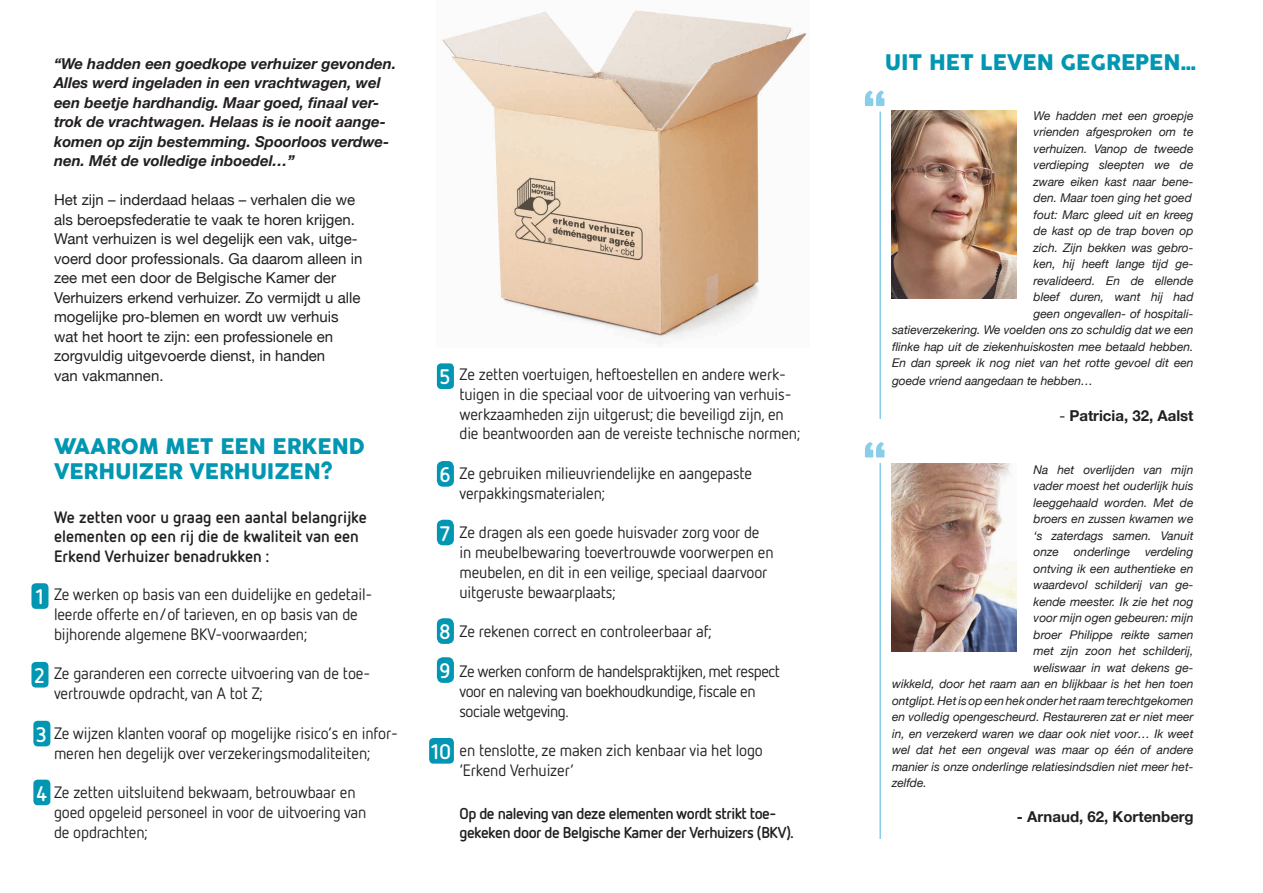
<style>
.page{position:relative;width:1263px;height:893px;background:#fff}
.page>*{position:absolute;margin:0;border:0;box-sizing:border-box;transform-origin:0 0}
.t1{font:50.4px "COCOGOOSE";color:#88cde9}
.Title_big{font:21px/25.2px "COCOGOOSE";color:#0196b2}
.kadertekst{font:700 21px "Netto OT";color:#fff}
.bodytekst{font:16.5px/19.8px "Netto OT";letter-spacing:-.01em;color:#231f20}
.bodytekst-2{font:16.5px/19.8px "Netto OT";letter-spacing:-.03em;color:#231f20}
.bodytekst-3{font:700 16.5px/19.8px "Netto OT";color:#231f20}
.bodytekst-4{font:700 15.75px "Netto OT";letter-spacing:-.03em;color:#231f20}
.bodytekst-5{font:15px "Helvetica Neue";color:#231f20}
.bodytekst-6{font:italic 700 15px/19.5px "Helvetica Neue";color:#231f20}
.bodytekst-7{font:700 15px "Helvetica Neue";color:#231f20}
.bodytekst-8{font:italic 12px/16.5px "Helvetica Neue";color:#231f20;text-align:justify}
.s1{font-weight:400}
</style>
<div class="page">
<img style="left:442px;top:10px;width:365px;height:335px">
<div style="left:31px;top:583px;width:17px;height:26px;background:#0196b2;border-radius:4px"></div>
<div style="left:31px;top:662px;width:17px;height:25px;background:#0196b2;border-radius:4px"></div>
<div style="left:33px;top:721px;width:17px;height:25px;background:#0196b2;border-radius:4px"></div>
<div style="left:33px;top:780px;width:17px;height:25px;background:#0196b2;border-radius:4px"></div>
<div style="left:437px;top:363px;width:17px;height:26px;background:#0196b2;border-radius:4px"></div>
<div style="left:437px;top:461px;width:17px;height:26px;background:#0196b2;border-radius:6px"></div>
<div style="left:437px;top:520px;width:17px;height:25px;background:#0196b2;border-radius:6px"></div>
<div style="left:437px;top:618px;width:17px;height:26px;background:#0196b2;border-radius:6px"></div>
<div style="left:437px;top:657px;width:17px;height:26px;background:#0196b2;border-radius:6px"></div>
<div style="left:429px;top:738px;width:25px;height:26px;background:#0196b2;border-radius:4px"></div>
<hr style="left:879px;top:112px;width:2px;height:307px;background:#88cde9">
<hr style="left:879px;top:463px;width:2px;height:376px;background:#88cde9">
<img style="left:891px;top:463px;width:125px;height:188px">
<img style="left:891px;top:111px;width:125px;height:188px">
<p class="bodytekst-6" style="left:54px;top:54px;width:344px">“We hadden een goedkope verhuizer gevonden.<br>Alles werd ingeladen in een vrachtwagen, wel een beetje hardhandig. Maar goed, finaal ver&shy;trok de vrachtwagen. Helaas is ie nooit aange&shy;komen op zijn bestemming. Spoorloos verdwe&shy;nen. Mét de volledige inboedel…”</p>
<p class="bodytekst-5" style="left:54px;top:189px;width:303px">Het zijn – inderdaad helaas – verhalen die we</p>
<p class="bodytekst-5" style="left:54px;top:208px;width:302px">als beroepsfederatie te vaak te horen krijgen.</p>
<p class="bodytekst-5" style="left:54px;top:228px;width:305px">Want verhuizen is wel degelijk een vak, uitge-</p>
<p class="bodytekst-5" style="left:54px;top:247px;width:310px">voerd door professionals. Ga daarom alleen in</p>
<p class="bodytekst-5" style="left:54px;top:267px;width:283px">zee met een door de Belgische Kamer der</p>
<p class="bodytekst-5" style="left:54px;top:286px;width:308px">Verhuizers erkend verhuizer. Zo vermijdt u alle</p>
<p class="bodytekst-5" style="left:54px;top:306px;width:286px">mogelijke pro-blemen en wordt uw verhuis</p>
<p class="bodytekst-5" style="left:54px;top:325px;width:281px">wat het hoort te zijn: een professionele en</p>
<p class="bodytekst-5" style="left:54px;top:345px;width:273px">zorgvuldig uitgevoerde dienst, in handen</p>
<p class="bodytekst-5" style="left:54px;top:364px;width:111px">van vakmannen.</p>
<p class="Title_big" style="left:54px;top:434px;width:313px">WAAROM MET EEN ERKEND<br>VERHUIZER VERHUIZEN?</p>
<p class="bodytekst-3" style="left:54px;top:506px;width:314px">We zetten voor u graag een aantal belangrijke elementen op een rij die de kwaliteit van een<br>Erkend Verhuizer benadrukken :</p>
<p class="bodytekst" style="left:54px;top:584px;width:320px">Ze werken op basis van een duidelijke en gedetail-</p>
<p class="bodytekst" style="left:54px;top:604px;width:305px">leerde offerte en/of tarieven, en op basis van de bijhorende algemene BKV-voorwaarden;</p>
<p class="bodytekst" style="left:54px;top:663px;width:318px">Ze garanderen een correcte uitvoering van de toe-</p>
<p class="bodytekst" style="left:54px;top:683px;width:210px">vertrouwde opdracht, van A tot Z;</p>
<p class="bodytekst" style="left:54px;top:723px;width:345px">Ze wijzen klanten vooraf op mogelijke risico’s en infor&shy;meren hen degelijk over verzekeringsmodaliteiten;</p>
<p class="bodytekst" style="left:54px;top:782px;width:303px">Ze zetten uitsluitend bekwaam, betrouwbaar en</p>
<p class="bodytekst" style="left:54px;top:802px;width:314px">goed opgeleid personeel in voor de uitvoering van</p>
<p class="bodytekst" style="left:54px;top:822px;width:95px">de opdrachten;</p>
<p class="kadertekst" style="left:36px;top:584px;width:10px">1</p>
<p class="kadertekst" style="left:35px;top:662px;width:12px">2</p>
<p class="kadertekst" style="left:36px;top:721px;width:12px">3</p>
<p class="kadertekst" style="left:36px;top:780px;width:12px">4</p>
<p class="kadertekst" style="left:440px;top:364px;width:12px">5</p>
<p class="kadertekst" style="left:440px;top:461px;width:13px">6</p>
<p class="kadertekst" style="left:440px;top:520px;width:11px">7</p>
<p class="kadertekst" style="left:439px;top:619px;width:13px">8</p>
<p class="kadertekst" style="left:440px;top:658px;width:13px">9</p>
<p class="kadertekst" style="left:431px;top:738px;width:22px">10</p>
<p class="bodytekst" style="left:459px;top:364px;width:342px">Ze zetten voertuigen, heftoestellen en andere werk&shy;tuigen in die speciaal voor de uitvoering van verhuis&shy;werkzaamheden zijn uitgerust; die beveiligd zijn, en die beantwoorden aan de vereiste technische normen;</p>
<p class="bodytekst" style="left:459px;top:463px;width:294px">Ze gebruiken milieuvriendelijke en aangepaste</p>
<p class="bodytekst" style="left:459px;top:483px;width:147px">verpakkingsmaterialen;</p>
<p class="bodytekst" style="left:459px;top:522px;width:302px">Ze dragen als een goede huisvader zorg voor de</p>
<p class="bodytekst" style="left:459px;top:542px;width:316px">in meubelbewaring toevertrouwde voorwerpen en</p>
<p class="bodytekst" style="left:459px;top:562px;width:309px">meubelen, en dit in een veilige, speciaal daarvoor uitgeruste bewaarplaats;</p>
<p class="bodytekst" style="left:459px;top:621px;width:254px">Ze rekenen correct en controleerbaar af;</p>
<p class="bodytekst-2" style="left:459px;top:661px;width:322px">Ze werken conform de handelspraktijken, met respect voor en naleving van boekhoudkundige, fiscale en</p>
<p class="bodytekst-2" style="left:459px;top:700px;width:111px">sociale wetgeving.</p>
<p class="bodytekst" style="left:459px;top:740px;width:305px">en tenslotte, ze maken zich kenbaar via het logo ‘Erkend Verhuizer’</p>
<p class="bodytekst-4" style="left:459px;top:803px;width:318px">Op de naleving van deze elementen wordt strikt toe-</p>
<p class="bodytekst-4" style="left:459px;top:822px;width:336px">gekeken door de Belgische Kamer der Verhuizers (BKV).</p>
<p class="Title_big" style="left:885px;top:50px;width:313px">UIT HET LEVEN GEGREPEN…</p>
<p class="t1" style="left:862px;top:74px;width:26px">“</p>
<p class="bodytekst-8" style="left:1033px;top:108px;width:161px">We hadden met een groepje vrienden afgesproken om te verhuizen. Vanop de tweede verdieping sleepten we de zware eiken kast naar bene&shy;den. Maar toen ging het goed</p>
<p class="bodytekst-8" style="left:892px;top:207px;width:303px;text-align:right">fout: Marc gleed uit en kreeg<br>de kast op de trap boven op<br>zich. Zijn bekken was gebro-<br>ken, hij heeft lange tijd ge-<br>revalideerd. En de ellende<br>bleef duren, want hij had<br>geen ongevallen- of hospitali-<br>satieverzekering. We voelden ons zo schuldig dat we een flinke hap uit de ziekenhuiskosten mee betaald hebben.<br>En dan spreek ik nog niet van het rotte gevoel dit een</p>
<p class="bodytekst-8" style="left:892px;top:373px;width:203px">goede vriend aangedaan te hebben…</p>
<p class="bodytekst-7" style="left:1059px;top:404px;width:136px"><span class="s1">-</span> Patricia, 32, Aalst</p>
<p class="t1" style="left:862px;top:425px;width:26px">“</p>
<p class="bodytekst-8" style="left:1033px;top:462px;width:161px">Na het overlijden van mijn</p>
<p class="bodytekst-8" style="left:1033px;top:478px;width:161px">vader moest het ouderlijk huis</p>
<p class="bodytekst-8" style="left:1033px;top:495px;width:161px">leeggehaald worden. Met de</p>
<p class="bodytekst-8" style="left:1033px;top:511px;width:161px">broers en zussen kwamen we</p>
<p class="bodytekst-8" style="left:1033px;top:528px;width:161px">‘s zaterdags samen. Vanuit</p>
<p class="bodytekst-8" style="left:1033px;top:544px;width:161px">onze onderlinge verdeling</p>
<p class="bodytekst-8" style="left:1033px;top:561px;width:161px">ontving ik een authentieke en</p>
<p class="bodytekst-8" style="left:1033px;top:577px;width:161px">waardevol schilderij van ge-</p>
<p class="bodytekst-8" style="left:1033px;top:594px;width:161px">kende meester. Ik zie het nog</p>
<p class="bodytekst-8" style="left:1033px;top:610px;width:161px">voor mijn ogen gebeuren: mijn</p>
<p class="bodytekst-8" style="left:1033px;top:627px;width:161px">broer Philippe reikte samen</p>
<p class="bodytekst-8" style="left:1033px;top:643px;width:161px">met zijn zoon het schilderij,</p>
<p class="bodytekst-8" style="left:1033px;top:660px;width:161px">weliswaar in wat dekens ge-</p>
<p class="bodytekst-8" style="left:892px;top:676px;width:303px">wikkeld, door het raam aan en blijkbaar is het hen toen</p>
<p class="bodytekst-8" style="left:892px;top:693px;width:303px">ontglipt. Het is op een hek onder het raam terechtgekomen</p>
<p class="bodytekst-8" style="left:892px;top:709px;width:303px">en volledig opengescheurd. Restaureren zat er niet meer</p>
<p class="bodytekst-8" style="left:892px;top:726px;width:303px">in, en verzekerd waren we daar ook niet voor… Ik weet</p>
<p class="bodytekst-8" style="left:892px;top:742px;width:303px">wel dat het een ongeval was maar op één of andere</p>
<p class="bodytekst-8" style="left:892px;top:759px;width:303px">manier is onze onderlinge relatiesindsdien niet meer het-</p>
<p class="bodytekst-8" style="left:892px;top:775px;width:36px">zelfde.</p>
<p class="bodytekst-7" style="left:1017px;top:805px;width:178px">- Arnaud, 62, Kortenberg</p>
</div>
